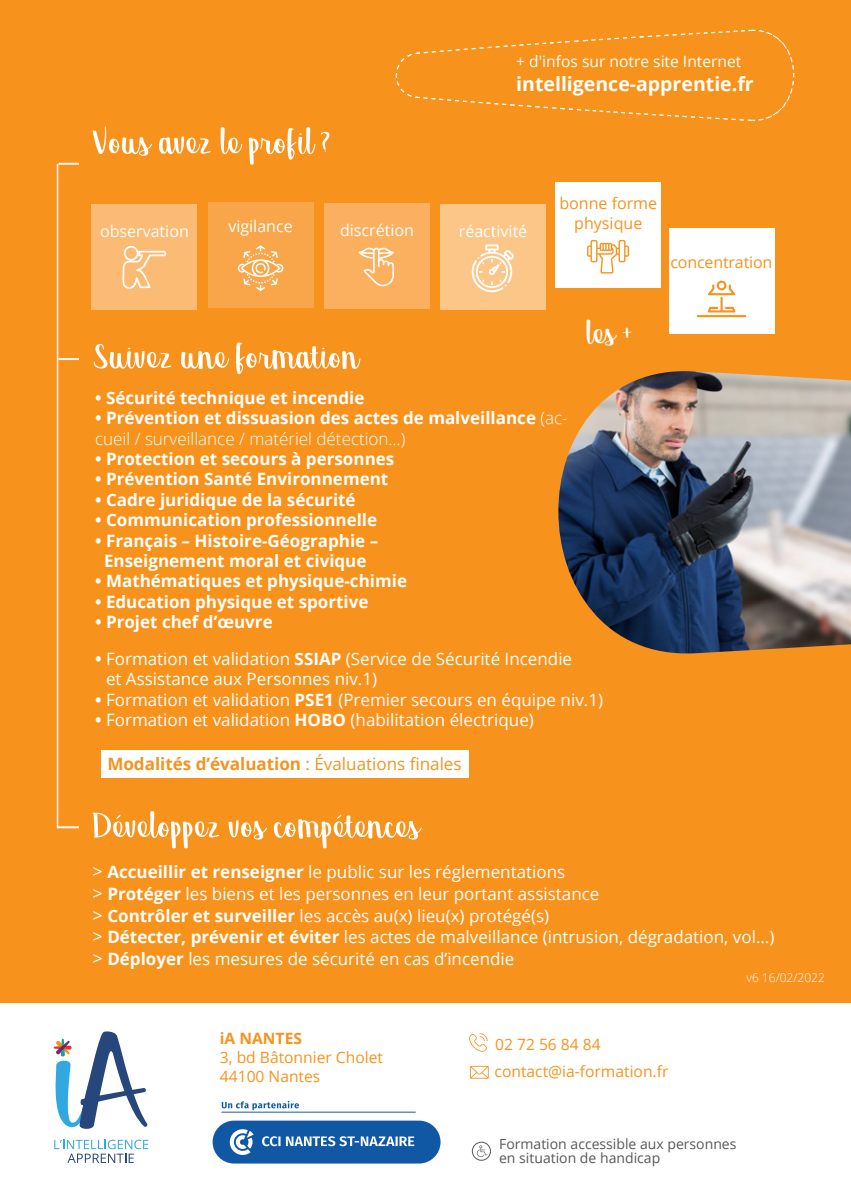
<style>
.page{position:relative;width:851px;height:1191px;background:#fff}
.page>*{position:absolute;margin:0;border:0;box-sizing:border-box;transform-origin:0 0}
.t1{font:52.6px "Georgina";color:#fff}
.t2{font:48px "Georgina";color:#fff}
.t3{font:700 19.6px "Open Sans";color:#fff}
.t4{font:17px/20.4px "Open Sans";color:#fff}
.t5{font:700 17px/20.4px "Open Sans";color:#fff}
.t6{font:700 17px "Open Sans";color:#f2941f}
.t7{font:16px "Open Sans";color:#fff}
.t8{font:16px/19.2px "Open Sans";color:#f7931d;text-align:center}
.t9{font:15.6px "Open Sans";color:#f7931d}
.t10{font:15.6px "Open Sans";color:#fff}
.t11{font:700 15.6px "Open Sans";color:#f7931d}
.t12{font:14px/14px "Open Sans";color:#57585a}
.t13{font:300 12px "Open Sans";color:#fff}
.s1{font-weight:300}
.s2{font-weight:700}
.s3{font-weight:400}
.s4{font-size:18px}
</style>
<div class="page">
<div style="left:0;top:0;width:850px;height:1002px;background:#f7931d"></div>
<div style="left:91px;top:204px;width:106px;height:106px;background:#fcbb74"></div>
<div style="left:440px;top:204px;width:105px;height:106px;background:#fdc689"></div>
<hr style="left:57px;top:164px;width:1px;height:664px;background:#fff">
<img style="left:558px;top:371px;width:292px;height:283px">
<hr style="left:59px;top:163px;width:20px;height:2px;background:#fff">
<hr style="left:59px;top:358px;width:20px;height:2px;background:#fff">
<hr style="left:57px;top:826px;width:22px;height:2px;background:#fff">
<div style="left:324px;top:203px;width:106px;height:106px;background:#fab05f"></div>
<div style="left:208px;top:203px;width:105px;height:105px;background:#f9a64a"></div>
<div style="left:555px;top:182px;width:106px;height:106px;background:#fff"></div>
<div style="left:668px;top:228px;width:106px;height:106px;background:#fff"></div>
<svg style="left:358px;top:248px;width:36px;height:38px"></svg>
<svg style="left:471px;top:244px;width:43px;height:48px"></svg>
<svg style="left:696px;top:281px;width:50px;height:36px"></svg>
<svg style="left:122px;top:246px;width:45px;height:43px"></svg>
<svg style="left:238px;top:245px;width:45px;height:46px"></svg>
<svg style="left:587px;top:240px;width:42px;height:33px"></svg>
<svg style="left:395px;top:29px;width:399px;height:92px"></svg>
<div style="left:101px;top:750px;width:367px;height:28px;background:#fff"></div>
<div style="left:472px;top:1141px;width:19px;height:19px;border:1px solid #57585a;border-radius:50%"></div>
<svg style="left:476px;top:1145px;width:11px;height:12px"></svg>
<svg style="left:53px;top:1031px;width:94px;height:97px"></svg>
<svg style="left:54px;top:1139px;width:94px;height:23px"></svg>
<svg style="left:469px;top:1033px;width:18px;height:18px"></svg>
<svg style="left:470px;top:1065px;width:18px;height:13px"></svg>
<hr style="left:221px;top:1111px;width:194px;height:1px;background:#1359a5">
<svg style="left:222px;top:1100px;width:77px;height:10px"></svg>
<svg style="left:212px;top:1120px;width:228px;height:43px;background:#3572b2"></svg>
<p class="t1" style="left:92px;top:120px;width:239px">Vous avez le profil ?</p>
<p class="t10" style="left:516px;top:51px;width:226px">+ d'infos sur notre site Internet</p>
<p class="t3" style="left:516px;top:70px;width:239px">intelligence-apprentie.fr</p>
<p class="t7" style="left:228px;top:216px;width:66px">vigilance</p>
<p class="t7" style="left:340px;top:219px;width:75px">discrétion</p>
<p class="t7" style="left:100px;top:221px;width:90px">observation</p>
<p class="t7" style="left:459px;top:220px;width:70px">réactivité</p>
<p class="t8" style="left:559px;top:194px;width:99px">bonne forme physique</p>
<p class="t8" style="left:670px;top:252px;width:103px">concentration</p>
<p class="t1" style="left:92px;top:334px;width:266px">Suivez une formation</p>
<p class="t5" style="left:95px;top:387px;width:271px">• Sécurité technique et incendie</p>
<p class="t5" style="left:95px;top:407px;width:474px">• Prévention et dissuasion des actes de malveillance <span class="s1">(ac&shy;cueil / surveillance / matériel détection…)</span></p>
<p class="t5" style="left:95px;top:448px;width:300px">• Protection et secours à personnes</p>
<p class="t5" style="left:95px;top:468px;width:294px">• Prévention Santé Environnement</p>
<p class="t5" style="left:95px;top:489px;width:262px">• Cadre juridique de la sécurité</p>
<p class="t5" style="left:95px;top:509px;width:283px">• Communication professionnelle</p>
<p class="t5" style="left:95px;top:530px;width:284px">• Français – Histoire-Géographie –</p>
<p class="t5" style="left:104px;top:550px;width:264px">Enseignement moral et civique</p>
<p class="t5" style="left:95px;top:570px;width:313px">• Mathématiques et physique-chimie</p>
<p class="t5" style="left:95px;top:591px;width:275px">• Education physique et sportive</p>
<p class="t5" style="left:95px;top:611px;width:179px">• Projet chef d’œuvre</p>
<p class="t2" style="left:585px;top:313px;width:49px">les +</p>
<p class="t4" style="left:106px;top:648px;width:467px;text-indent:-11px"><span class="s2">•</span> Formation et validation <span class="s2">SSIAP</span> (Service de Sécurité Incendie et Assistance aux Personnes niv.1)</p>
<p class="t4" style="left:95px;top:689px;width:509px"><span class="s2">•</span> Formation et validation <span class="s2">PSE1</span> (Premier secours en équipe niv.1)</p>
<p class="t4" style="left:95px;top:709px;width:440px"><span class="s2">•</span> Formation et validation <span class="s2">HOBO</span> (habilitation électrique)</p>
<p class="t6" style="left:107px;top:752px;width:355px">Modalités d’évaluation <span class="s3">: Évaluations finales</span></p>
<p class="t1" style="left:92px;top:803px;width:328px">Développez vos compétences</p>
<p class="t4" style="left:92px;top:861px;width:474px"><span class="s4">&gt;</span> <span class="s2">Accueillir et renseigner</span> le public sur les réglementations</p>
<p class="t4" style="left:92px;top:883px;width:508px"><span class="s4">&gt;</span> <span class="s2">Protéger</span> les biens et les personnes en leur portant assistance</p>
<p class="t4" style="left:92px;top:904px;width:458px"><span class="s4">&gt;</span> <span class="s2">Contrôler et surveiller</span> les accès au(x) lieu(x) protégé(s)</p>
<p class="t4" style="left:92px;top:926px;width:683px"><span class="s4">&gt;</span> <span class="s2">Détecter, prévenir et éviter</span> les actes de malveillance (intrusion, dégradation, vol…)</p>
<p class="t4" style="left:92px;top:948px;width:423px"><span class="s4">&gt;</span> <span class="s2">Déployer</span> les mesures de sécurité en cas d’incendie</p>
<p class="t11" style="left:220px;top:1027px;width:84px">iA NANTES</p>
<p class="t9" style="left:220px;top:1046px;width:165px">3, bd Bâtonnier Cholet</p>
<p class="t9" style="left:220px;top:1065px;width:102px">44100 Nantes</p>
<p class="t9" style="left:495px;top:1033px;width:107px">02 72 56 84 84</p>
<p class="t9" style="left:494px;top:1061px;width:175px">contact@ia-formation.fr</p>
<p class="t13" style="left:746px;top:969px;width:80px">v6 16/02/2022</p>
<p class="t12" style="left:499px;top:1136px;width:239px">Formation accessible aux personnes en situation de handicap</p>
</div>
